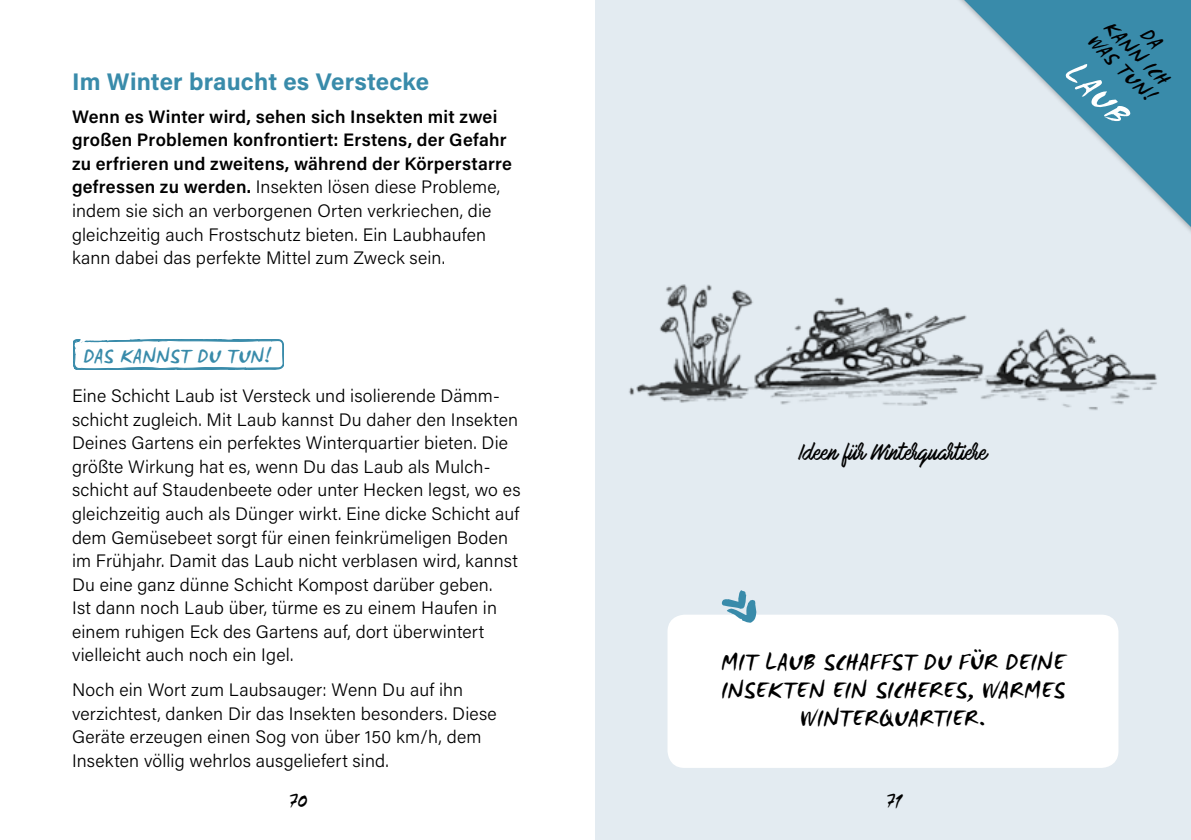
<style>
.page{position:relative;width:1191px;height:840px;background:#fff}
.page>*{position:absolute;margin:0;border:0;box-sizing:border-box;transform-origin:0 0}
.t1{font:36px "WC Mano Negra Bta";color:#fff}
.t2{font:26px/28px "WC Mano Negra Bta";letter-spacing:.005em;color:#000;text-align:center}
.t3{font:700 24px "Acumin Pro";letter-spacing:.01em;color:#398baa}
.t4{font:22px/21px "WC Mano Negra Bta";color:#000;text-align:center}
.t5{font:22px "WC Mano Negra Bta";letter-spacing:.01em;color:#398baa}
.t6{font:20px "Mark My Words";letter-spacing:-.02em;color:#000}
.t7{font:300 18px/23.6px "Acumin Pro";letter-spacing:.01em;color:#000}
.t8{font:18px "WC Mano Negra Bta";color:#000}
.s1{font-weight:600}
</style>
<div class="page">
<div style="left:595px;top:0;width:596px;height:839px;background:#e3ebf1"></div>
<div style="left:667px;top:614px;width:451px;height:153px;background:#fff;border-radius:17px"></div>
<img style="left:629px;top:284px;width:528px;height:126px">
<svg style="left:964px;top:0;width:227px;height:227px"></svg>
<svg style="left:73px;top:339px;width:210px;height:30px"></svg>
<svg style="left:720px;top:614px;width:44px;height:1px"></svg>
<h3 class="t3" style="left:72px;top:64px;width:358px">Im Winter braucht es Verstecke</h3>
<p class="t7" style="left:72px;top:104px;width:441px"><span class="s1">Wenn es Winter wird, sehen sich Insekten mit zwei großen Problemen konfrontiert: Erstens, der Gefahr zu erfrieren und zweitens, während der Körperstarre gefressen zu werden.</span> Insekten lösen diese Probleme, indem sie sich an verborgenen Orten verkriechen, die gleichzeitig auch Frostschutz bieten. Ein Laubhaufen kann dabei das perfekte Mittel zum Zweck sein.</p>
<p class="t5" style="left:83px;top:342px;width:189px">DAS KANNST DU TUN!</p>
<p class="t4" style="left:1127px;top:1px;width:87px;rotate:45deg">DA<br>KANN ICH<br>WAS TUN!</p>
<h1 class="t1" style="left:1085px;top:51px;width:75px;rotate:45deg">LAUB</h1>
<p class="t7" style="left:72px;top:383px;width:450px">Eine Schicht Laub ist Versteck und isolierende Dämm&shy;schicht zugleich. Mit Laub kannst Du daher den Insekten Deines Gartens ein perfektes Winterquartier bieten. Die größte Wirkung hat es, wenn Du das Laub als Mulch&shy;schicht auf Staudenbeete oder unter Hecken legst, wo es gleichzeitig auch als Dünger wirkt. Eine dicke Schicht auf dem Gemüsebeet sorgt für einen feinkrümeligen Boden im Frühjahr. Damit das Laub nicht verblasen wird, kannst Du eine ganz dünne Schicht Kompost darüber geben.<br>Ist dann noch Laub über, türme es zu einem Haufen in einem ruhigen Eck des Gartens auf, dort überwintert vielleicht auch noch ein Igel.</p>
<p class="t7" style="left:72px;top:676px;width:426px">Noch ein Wort zum Laubsauger: Wenn Du auf ihn verzichtest, danken Dir das Insekten besonders. Diese Geräte erzeugen einen Sog von über 150 km/h, dem Insekten völlig wehrlos ausgeliefert sind.</p>
<p class="t8" style="left:288px;top:789px;width:24px">70</p>
<p class="t8" style="left:885px;top:789px;width:17px">71</p>
<p class="t6" style="left:798px;top:441px;width:191px">Ideen für Winterquartiere</p>
<h2 class="t2" style="left:720px;top:650px;width:346px">MIT LAUB SCHAFFST DU FÜR DEINE<br>INSEKTEN EIN SICHERES, WARMES<br>WINTERQUARTIER.</h2>
</div>
